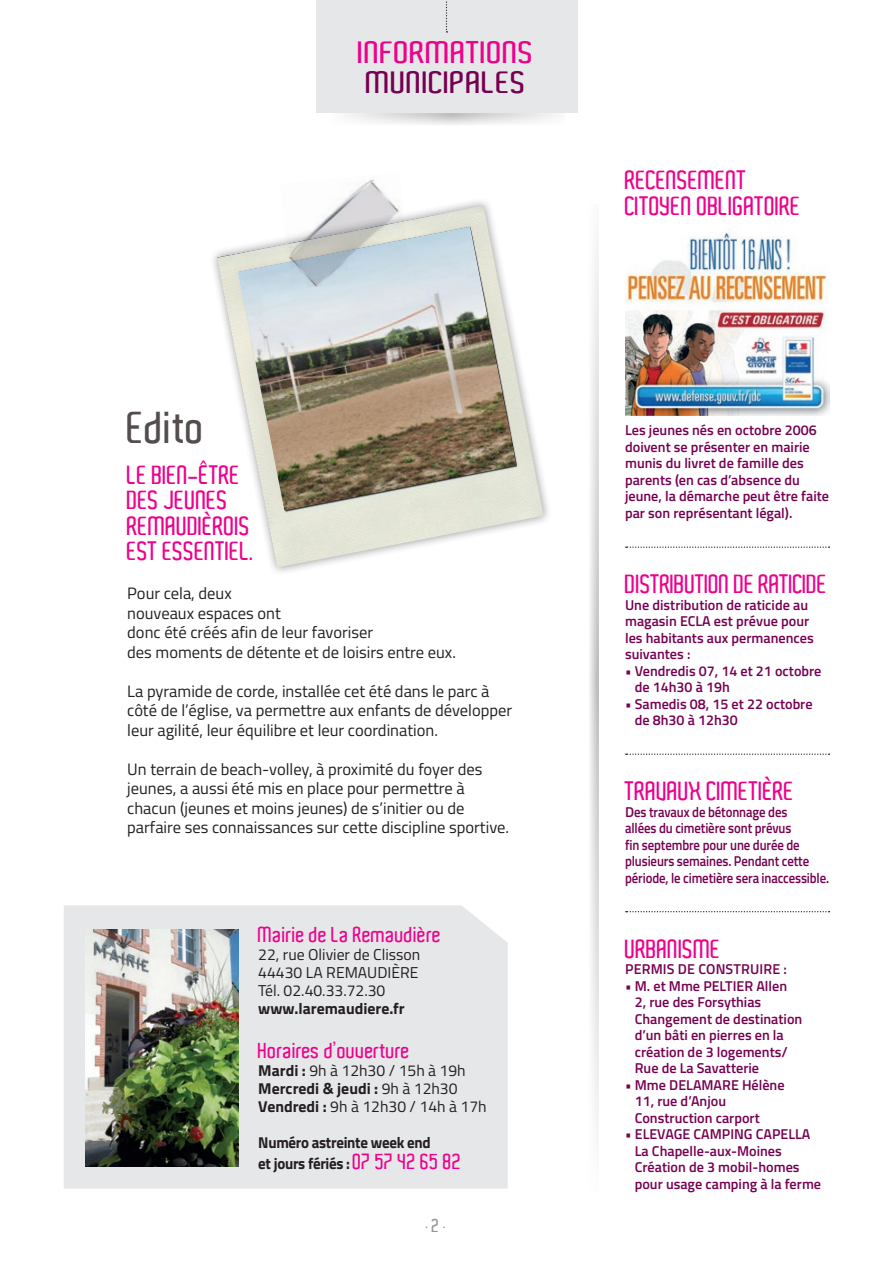
<style>
.page{position:relative;width:893px;height:1263px;background:#fff}
.page>*{position:absolute;margin:0;border:0;box-sizing:border-box;transform-origin:0 0}
.t1{font:600 43.5px "Aldo";color:#534e4d}
.t2{font:600 30px "Aldo";color:#ed028c;scale:1.2 1}
.t3{font:600 30px "Aldo";color:#760051;scale:1.2 1}
.t4{font:600 25.5px/25.5px "Aldo";letter-spacing:-.01em;color:#ed028c}
.t5{font:600 21px "Aldo";color:#ed028c}
.t6{font:16.5px/19.5px "Titillium";color:#231f20}
.t7{font:15.75px/18px "Titillium";color:#231f20;text-align:justify}
.t8{font:700 15.75px/21px "Titillium";letter-spacing:-.02em;color:#231f20;scale:.95 1}
.t9{font:700 15.75px "Titillium";color:#231f20}
.t10{font:600 14.25px/16.5px "Titillium Web";color:#760051}
.t11{font:600 10.5px "Aldo";color:#939598}
.s1{font-weight:700}
.s2{font-family:"Aldo";font-weight:600;font-size:21px;color:#ed028c}
.s3{font-size:18px}
</style>
<div class="page">
<svg style="left:346px;top:113px;width:210px;height:12px"></svg>
<div style="left:315px;top:0;width:262px;height:113px;background:#e6e7e9"></div>
<svg style="left:446px;top:1px;width:1px;height:32px"></svg>
<div style="left:64px;top:905px;width:444px;height:283px;background:#e6e7e9"></div>
<img style="left:86px;top:929px;width:153px;height:237px">
<svg style="left:590px;top:246px;width:8px;height:881px"></svg>
<svg style="left:626px;top:546px;width:203px;height:2px"></svg>
<svg style="left:626px;top:753px;width:203px;height:2px"></svg>
<svg style="left:626px;top:911px;width:203px;height:1px"></svg>
<img style="left:217px;top:205px;width:327px;height:362px">
<img style="left:238px;top:227px;width:278px;height:284px">
<img style="left:281px;top:179px;width:128px;height:110px">
<img style="left:625px;top:232px;width:204px;height:183px">
<h2 class="t2" style="left:358px;top:35px;width:148px">INFORMATIONS</h2>
<h2 class="t3" style="left:366px;top:65px;width:135px">MUNICIPALES</h2>
<h1 class="t1" style="left:128px;top:403px;width:79px">Edito</h1>
<h3 class="t4" style="left:127px;top:462px;width:129px">LE BIEN-ÊTRE<br>DES JEUNES<br>REMAUDIÈROIS<br>EST ESSENTIEL.</h3>
<p class="t6" style="left:127px;top:583px;width:330px">Pour cela, deux<br>nouveaux espaces ont<br>donc été créés afin de leur favoriser<br>des moments de détente et de loisirs entre eux.</p>
<p class="t6" style="left:127px;top:681px;width:386px">La pyramide de corde, installée cet été dans le parc à côté de l’église, va permettre aux enfants de développer leur agilité, leur équilibre et leur coordination.</p>
<p class="t6" style="left:127px;top:759px;width:383px">Un terrain de beach-volley, à proximité du foyer des jeunes, a aussi été mis en place pour permettre à chacun (jeunes et moins jeunes) de s’initier ou de parfaire ses connaissances sur cette discipline sportive.</p>
<h3 class="t5" style="left:258px;top:923px;width:184px">Mairie de La Remaudière</h3>
<p class="t7" style="left:258px;top:945px;width:164px">22, rue Olivier de Clisson 44430 LA REMAUDIÈRE Tél. 02.40.33.72.30</p>
<p class="t9" style="left:258px;top:997px;width:148px">www.laremaudiere.fr</p>
<h3 class="t5" style="left:258px;top:1038px;width:153px">Horaires d’ouverture</h3>
<p class="t7" style="left:258px;top:1060px;width:230px;text-align:left"><span class="s1">Mardi :</span> 9h à 12h30 / 15h à 19h<br><span class="s1">Mercredi &amp; jeudi :</span> 9h à 12h30<br><span class="s1">Vendredi :</span> 9h à 12h30 / 14h à 17h</p>
<p class="t8" style="left:258px;top:1131px;width:215px">Numéro astreinte week end<br>et jours fériés : <span class="s2">07 57 42 65 82</span></p>
<p class="t11" style="left:426px;top:1220px;width:22px">• <span class="s3">2</span> •</p>
<h3 class="t4" style="left:625px;top:168px;width:178px">RECENSEMENT<br>CITOYEN OBLIGATOIRE</h3>
<p class="t10" style="left:625px;top:421px;width:206px">Les jeunes nés en octobre 2006 doivent se présenter en mairie munis du livret de famille des parents (en cas d’absence du jeune, la démarche peut être faite par son représentant légal).</p>
<h3 class="t4" style="left:625px;top:571px;width:204px">DISTRIBUTION DE RATICIDE</h3>
<p class="t10" style="left:625px;top:595px;width:190px">Une distribution de raticide au magasin ECLA est prévue pour les habitants aux permanences suivantes :</p>
<p class="t10" style="left:635px;top:661px;width:188px;text-indent:-10px">• Vendredis 07, 14 et 21 octobre de 14h30 à 19h</p>
<p class="t10" style="left:635px;top:694px;width:179px;text-indent:-10px">• Samedis 08, 15 et 22 octobre de 8h30 à 12h30</p>
<h3 class="t4" style="left:625px;top:778px;width:171px">TRAVAUX CIMETIÈRE</h3>
<p class="t10" style="left:625px;top:802px;width:206px">Des travaux de bétonnage des<br>allées du cimetière sont prévus<br>fin septembre pour une durée de plusieurs semaines. Pendant cette période, le cimetière sera inaccessible.</p>
<h3 class="t4" style="left:625px;top:936px;width:97px">URBANISME</h3>
<p class="t10" style="left:625px;top:960px;width:163px">PERMIS DE CONSTRUIRE :</p>
<p class="t10" style="left:635px;top:976px;width:169px;text-indent:-10px">• M. et Mme PELTIER Allen<br>2, rue des Forsythias<br>Changement de destination d’un bâti en pierres en la création de 3 logements/<br>Rue de La Savatterie</p>
<p class="t10" style="left:635px;top:1075px;width:151px;text-indent:-10px">• Mme DELAMARE Hélène<br>11, rue d’Anjou<br>Construction carport</p>
<p class="t10" style="left:635px;top:1125px;width:188px;text-indent:-10px">• ELEVAGE CAMPING CAPELLA<br>La Chapelle-aux-Moines<br>Création de 3 mobil-homes pour usage camping à la ferme</p>
</div>
